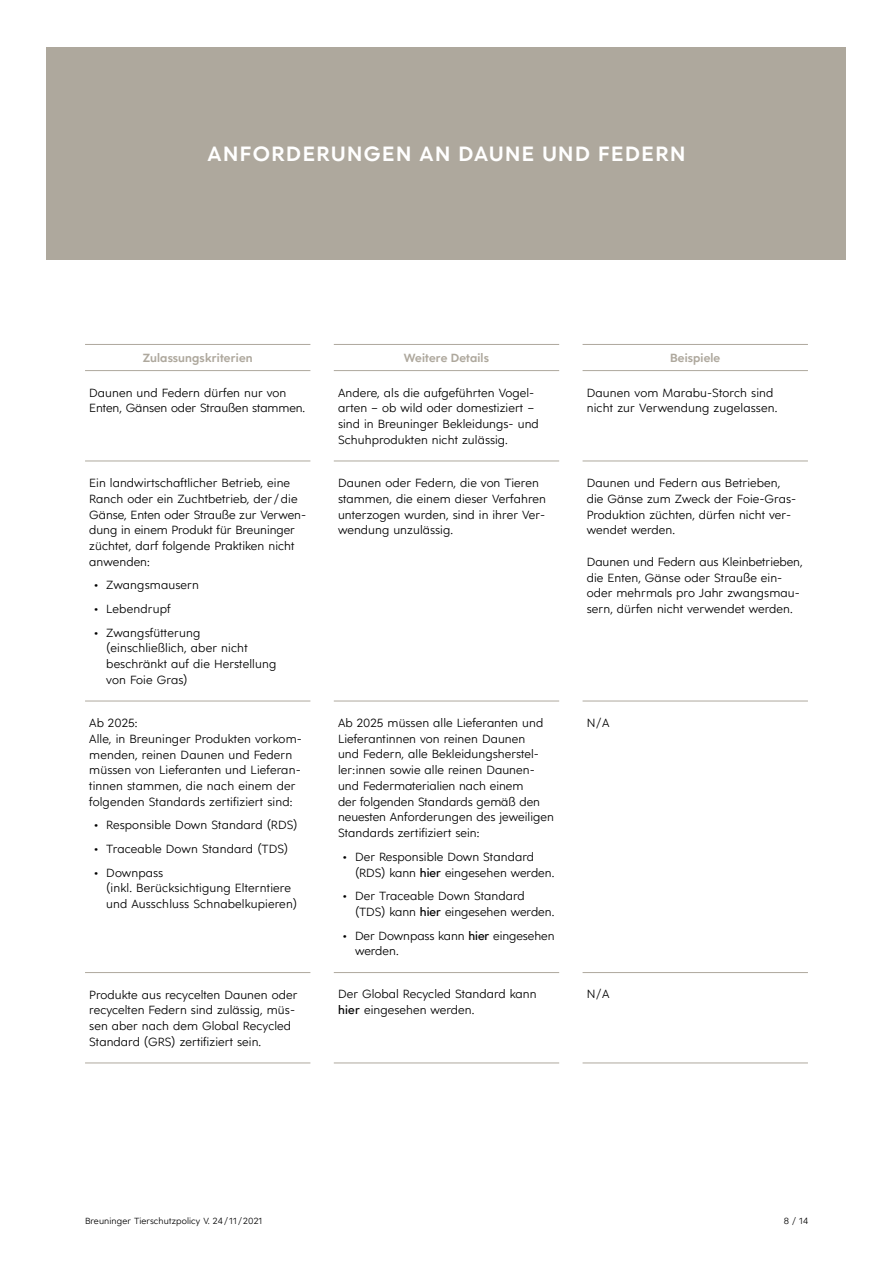
<style>
.page{position:relative;width:893px;height:1263px;background:#fff}
.page>*{position:absolute;margin:0;border:0;box-sizing:border-box;transform-origin:0 0}
.t1{font:700 21px "Eduard Breuninger";letter-spacing:.07em;color:#fff}
.t2{font:12px/15.8px "Eduard Breuninger";letter-spacing:.005em;color:#000}
.t3{font:700 12px "Eduard Breuninger";letter-spacing:.01em;color:#aea89d}
.t4{font:9px "Eduard Breuninger";letter-spacing:.01em;color:#000}
.s1{font-weight:500}
</style>
<div class="page">
<div style="left:47px;top:47px;width:799px;height:212px;background:#aea89d"></div>
<hr style="left:85px;top:461px;width:225px;height:1px;background:#aea89d">
<hr style="left:334px;top:461px;width:225px;height:1px;background:#aea89d">
<hr style="left:583px;top:461px;width:225px;height:1px;background:#aea89d">
<hr style="left:85px;top:701px;width:225px;height:1px;background:#aea89d">
<hr style="left:334px;top:701px;width:225px;height:1px;background:#aea89d">
<hr style="left:583px;top:701px;width:225px;height:1px;background:#aea89d">
<hr style="left:85px;top:972px;width:225px;height:1px;background:#aea89d">
<hr style="left:334px;top:972px;width:225px;height:1px;background:#aea89d">
<hr style="left:583px;top:972px;width:225px;height:1px;background:#aea89d">
<hr style="left:85px;top:1063px;width:225px;height:1px;background:#aea89d">
<hr style="left:334px;top:1063px;width:225px;height:1px;background:#aea89d">
<hr style="left:583px;top:1063px;width:225px;height:1px;background:#aea89d">
<hr style="left:85px;top:344px;width:225px;height:1px;background:#aea89d">
<hr style="left:334px;top:344px;width:225px;height:1px;background:#aea89d">
<hr style="left:583px;top:344px;width:225px;height:1px;background:#aea89d">
<hr style="left:85px;top:370px;width:225px;height:1px;background:#aea89d">
<hr style="left:334px;top:370px;width:225px;height:1px;background:#aea89d">
<hr style="left:583px;top:370px;width:225px;height:1px;background:#aea89d">
<h1 class="t1" style="left:208px;top:138px;width:479px">ANFORDERUNGEN AN DAUNE UND FEDERN</h1>
<p class="t3" style="left:143px;top:349px;width:111px">Zulassungskriterien</p>
<p class="t3" style="left:404px;top:349px;width:87px">Weitere Details</p>
<p class="t3" style="left:670px;top:349px;width:52px">Beispiele</p>
<p class="t2" style="left:89px;top:384px;width:217px">Daunen und Federn dürfen nur von<br>Enten, Gänsen oder Straußen stammen.</p>
<p class="t2" style="left:338px;top:384px;width:202px">Andere, als die aufgeführten Vogel&shy;arten – ob wild oder domestiziert – sind in Breuninger Bekleidungs- und Schuhprodukten nicht zulässig.</p>
<p class="t2" style="left:587px;top:384px;width:192px">Daunen vom Marabu-Storch sind nicht zur Verwendung zugelassen.</p>
<p class="t2" style="left:89px;top:474px;width:218px">Ein landwirtschaftlicher Betrieb, eine Ranch oder ein Zuchtbetrieb, der /die Gänse, Enten oder Strauße zur Verwen&shy;dung in einem Produkt für Breuninger züchtet, darf folgende Praktiken nicht anwenden:</p>
<p class="t2" style="left:94px;top:576px;width:107px">• Zwangsmausern</p>
<p class="t2" style="left:94px;top:600px;width:79px">• Lebendrupf</p>
<p class="t2" style="left:106px;top:624px;width:172px;text-indent:-13px">• Zwangsfütterung (einschließlich, aber nicht beschränkt auf die Herstellung von Foie Gras)</p>
<p class="t2" style="left:338px;top:474px;width:209px">Daunen oder Federn, die von Tieren stammen, die einem dieser Verfahren unterzogen wurden, sind in ihrer Ver&shy;wendung unzulässig.</p>
<p class="t2" style="left:587px;top:474px;width:211px">Daunen und Federn aus Betrieben, die Gänse zum Zweck der Foie-Gras-<br>Produktion züchten, dürfen nicht ver&shy;wendet werden.</p>
<p class="t2" style="left:587px;top:553px;width:217px">Daunen und Federn aus Kleinbetrieben, die Enten, Gänse oder Strauße ein&shy;oder mehrmals pro Jahr zwangsmau&shy;sern, dürfen nicht verwendet werden.</p>
<p class="t2" style="left:89px;top:714px;width:214px">Ab 2025:<br>Alle, in Breuninger Produkten vorkom&shy;menden, reinen Daunen und Federn müssen von Lieferanten und Lieferan&shy;tinnen stammen, die nach einem der folgenden Standards zertifiziert sind:</p>
<p class="t2" style="left:94px;top:816px;width:206px">• Responsible Down Standard (RDS)</p>
<p class="t2" style="left:94px;top:840px;width:196px">• Traceable Down Standard (TDS)</p>
<p class="t2" style="left:106px;top:864px;width:192px;text-indent:-13px">• Downpass<br>(inkl. Berücksichtigung Elterntiere und Ausschluss Schnabelkupieren)</p>
<p class="t2" style="left:338px;top:714px;width:217px">Ab 2025 müssen alle Lieferanten und Lieferantinnen von reinen Daunen<br>und Federn, alle Bekleidungsherstel&shy;ler:innen sowie alle reinen Daunen&shy;und Federmaterialien nach einem<br>der folgenden Standards gemäß den neuesten Anforderungen des jeweiligen Standards zertifiziert sein:</p>
<p class="t2" style="left:355px;top:848px;width:201px;text-indent:-13px">• Der Responsible Down Standard (RDS) kann <span class="s1">hier</span> eingesehen werden.</p>
<p class="t2" style="left:355px;top:887px;width:201px;text-indent:-13px">• Der Traceable Down Standard (TDS) kann <span class="s1">hier</span> eingesehen werden.</p>
<p class="t2" style="left:355px;top:927px;width:201px;text-indent:-13px">• Der Downpass kann <span class="s1">hier</span> eingesehen werden.</p>
<p class="t2" style="left:587px;top:714px;width:24px">N/A</p>
<p class="t2" style="left:89px;top:985px;width:210px">Produkte aus recycelten Daunen oder recycelten Federn sind zulässig, müs&shy;sen aber nach dem Global Recycled Standard (GRS) zertifiziert sein.</p>
<p class="t2" style="left:338px;top:985px;width:200px">Der Global Recycled Standard kann <span class="s1">hier</span> eingesehen werden.</p>
<p class="t2" style="left:587px;top:985px;width:24px">N/A</p>
<p class="t4" style="left:85px;top:1214px;width:179px">Breuninger Tierschutzpolicy V. 24 / 11 / 2021</p>
<p class="t4" style="left:784px;top:1214px;width:26px">8 / 14</p>
</div>
